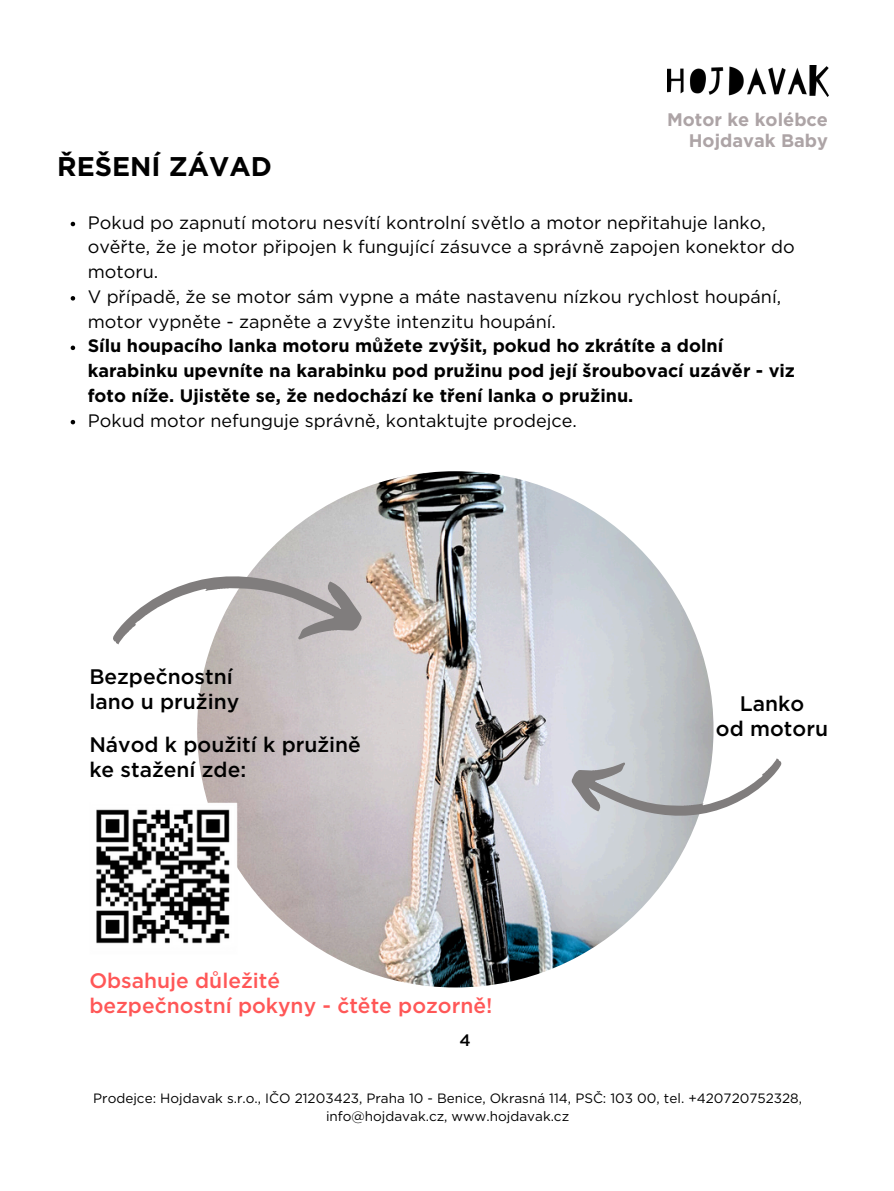
<style>
.page{position:relative;width:894px;height:1191px;background:#fff}
.page>*{position:absolute;margin:0;border:0;box-sizing:border-box;transform-origin:0 0}
.t1{font:700 27px "Gotham";color:#000}
.t2{font:500 21px/24.8px "Gotham";color:#000}
.t3{font:500 21px/24.8px "Gotham";color:#ff5757}
.t4{font:700 18.15px/21px "Gotham";color:#ada4a6;text-align:right}
.t5{font:18px/24.8px "Gotham";color:#000}
.t6{font:700 18px/24.8px "Gotham";color:#000}
.t7{font:500 16.5px "Gotham";color:#000}
.t8{font:13.5px/18px "Gotham";color:#000;text-align:center}
</style>
<div class="page">
<img style="left:667px;top:65px;width:160px;height:31px">
<svg style="left:71px;top:222px;width:4px;height:4px"></svg>
<svg style="left:71px;top:296px;width:4px;height:4px"></svg>
<svg style="left:71px;top:345px;width:4px;height:5px"></svg>
<svg style="left:71px;top:420px;width:4px;height:4px"></svg>
<img style="left:197px;top:471px;width:516px;height:516px;border-radius:50%">
<svg style="left:570px;top:758px;width:211px;height:59px"></svg>
<svg style="left:113px;top:573px;width:250px;height:71px"></svg>
<img style="left:96px;top:802px;width:142px;height:142px">
<h3 class="t1" style="left:57px;top:154px;width:216px">ŘEŠENÍ ZÁVAD</h3>
<p class="t4" style="left:667px;top:110px;width:162px">Motor ke kolébce<br>Hojdavak Baby</p>
<p class="t5" style="left:88px;top:211px;width:708px">Pokud po zapnutí motoru nesvítí kontrolní světlo a motor nepřitahuje lanko, ověřte, že je motor připojen k fungující zásuvce a správně zapojen konektor do motoru.</p>
<p class="t5" style="left:88px;top:285px;width:694px">V případě, že se motor sám vypne a máte nastavenu nízkou rychlost houpání, motor vypněte - zapněte a zvyšte intenzitu houpání.</p>
<p class="t6" style="left:88px;top:334px;width:708px">Sílu houpacího lanka motoru můžete zvýšit, pokud ho zkrátíte a dolní karabinku upevníte na karabinku pod pružinu pod její šroubovací uzávěr - viz foto níže. Ujistěte se, že nedochází ke tření lanka o pružinu.</p>
<p class="t5" style="left:88px;top:409px;width:490px">Pokud motor nefunguje správně, kontaktujte prodejce.</p>
<p class="t2" style="left:89px;top:665px;width:151px">Bezpečnostní lano u pružiny</p>
<p class="t2" style="left:89px;top:733px;width:273px">Návod k použití k pružině ke stažení zde:</p>
<h2 class="t3" style="left:89px;top:969px;width:404px">Obsahuje důležité<br>bezpečnostní pokyny - čtěte pozorně!</h2>
<p class="t7" style="left:459px;top:1033px;width:13px">4</p>
<h2 class="t2" style="left:715px;top:692px;width:113px;text-align:center">Lanko<br>od motoru</h2>
<p class="t8" style="left:93px;top:1089px;width:710px">Prodejce: Hojdavak s.r.o., IČO 21203423, Praha 10 - Benice, Okrasná 114, PSČ: 103 00, tel. +420720752328, info@hojdavak.cz, www.hojdavak.cz</p>
</div>
